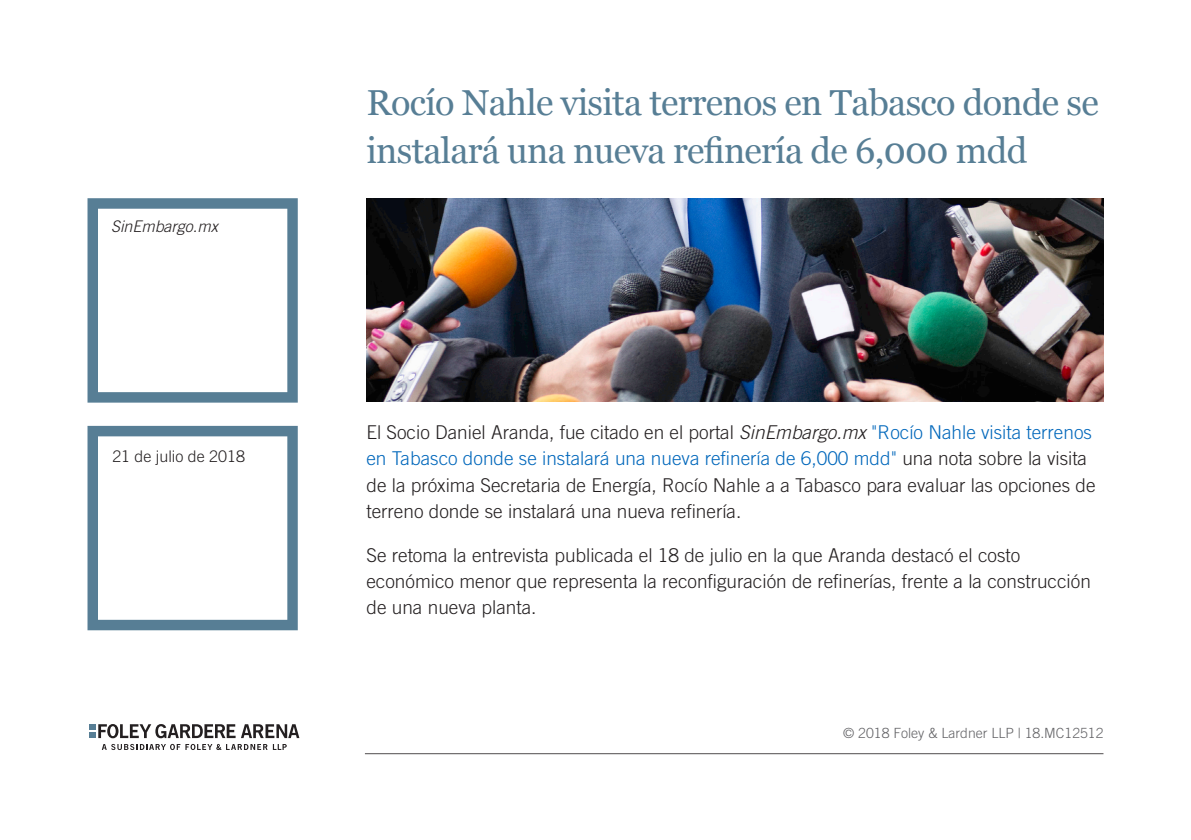
<style>
.page{position:relative;width:1191px;height:840px;background:#fff}
.page>*{position:absolute;margin:0;border:0;box-sizing:border-box;transform-origin:0 0}
.t1{font:36px/48px "Georgia";letter-spacing:-.02em;color:#577e95}
.Body{font:300 19px/26.4px "Trade Gothic LT Std";color:#231f20}
.t2{font:300 16px "Trade Gothic LT Std";color:#231f20}
.t3{font:italic 300 16px "Trade Gothic LT Std";color:#231f20}
.Disclaimer_Text{font:300 14px "Trade Gothic LT Std";color:#636366}
.s1{font-style:italic}
.s2{color:#0067bb}
</style>
<div class="page">
<hr style="left:365px;top:752px;width:738px;height:1px;background:#231f20">
<svg style="left:89px;top:724px;width:210px;height:13px"></svg>
<svg style="left:102px;top:743px;width:165px;height:6px"></svg>
<svg style="left:273px;top:744px;width:14px;height:5px"></svg>
<svg style="left:87px;top:425px;width:211px;height:205px"></svg>
<svg style="left:87px;top:198px;width:211px;height:204px"></svg>
<img style="left:366px;top:198px;width:737px;height:203px">
<p class="t3" style="left:111px;top:217px;width:108px">SinEmbargo.mx</p>
<p class="t2" style="left:112px;top:447px;width:134px">21 de julio de 2018</p>
<p class="t1" style="left:366px;top:77px;width:734px">Rocío Nahle visita terrenos en Tabasco donde se instalará una nueva refinería de 6,000 mdd</p>
<p class="Body" style="left:366px;top:419px;width:730px">El Socio Daniel Aranda, fue citado en el portal <span class="s1">SinEmbargo.mx</span> <span class="s2">"Rocío Nahle visita terrenos en Tabasco donde se instalará una nueva refinería de 6,000 mdd"</span> una nota sobre la visita de la próxima Secretaria de Energía, Rocío Nahle a a Tabasco para evaluar las opciones de terreno donde se instalará una nueva refinería.</p>
<p class="Body" style="left:366px;top:542px;width:726px">Se retoma la entrevista publicada el 18 de julio en la que Aranda destacó el costo económico menor que representa la reconfiguración de refinerías, frente a la construcción de una nueva planta.</p>
<p class="Disclaimer_Text" style="left:843px;top:723px;width:262px">© 2018 Foley &amp; Lardner LLP | 18.MC12512</p>
</div>
